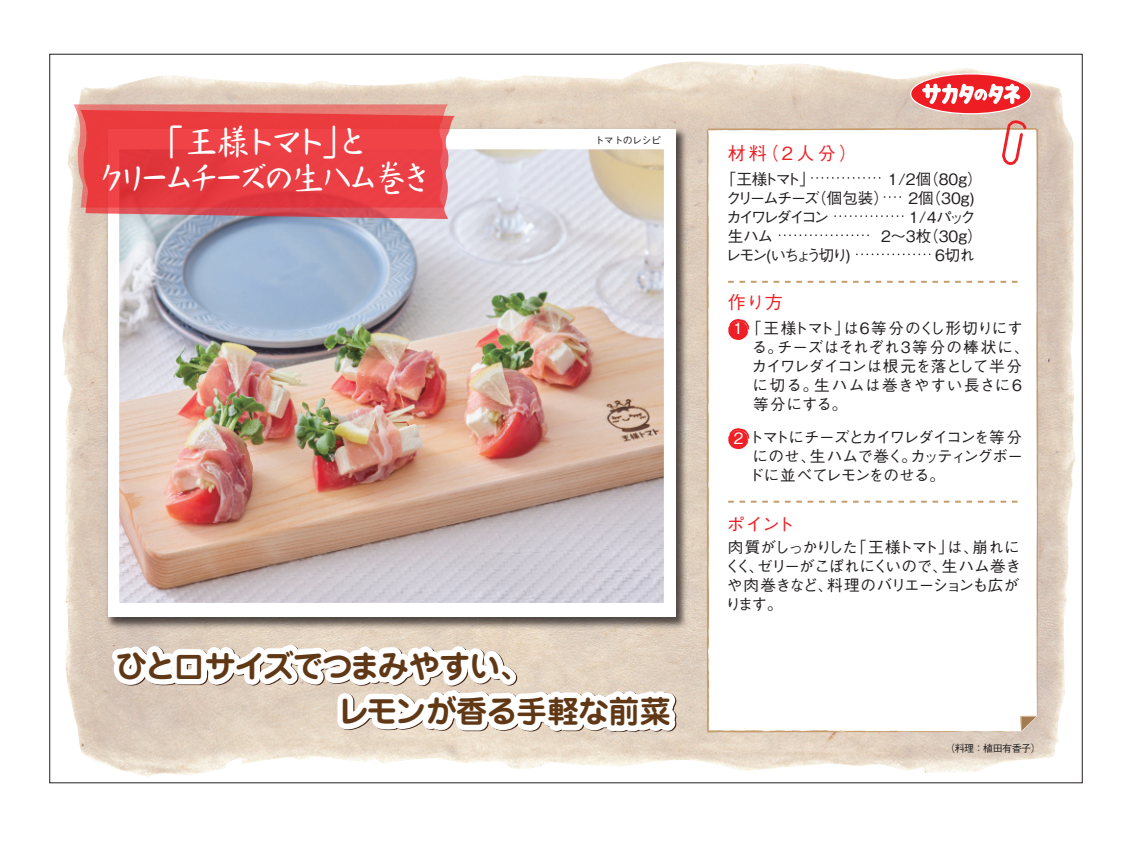
<style>
.page{position:relative;width:1146px;height:842px;background:#fff}
.page>*{position:absolute;margin:0;border:0;box-sizing:border-box;transform-origin:0 0}
.t1{font:36.8px/36px "Nachin Std";letter-spacing:-.19em;color:#fff;text-align:center;scale:.92 1}
.t2{font:700 31.2px/45.4px "Jun 501 Pro";letter-spacing:-.04em;color:#41210f}
.t3{font:500 18px "Gothic BBB Pro";letter-spacing:.03em;color:#ee2026}
.t4{font:500 15.6px/19px "Gothic BBB Pro";letter-spacing:-.035em;color:#231f20;text-align:justify}
.t5{font:500 15.6px/19px "Gothic BBB Pro";letter-spacing:.01em;color:#231f20}
.t6{font:500 15.6px/19px "Gothic BBB Pro";letter-spacing:-.115em;color:#231f20}
.t7{font:500 15.6px "Gothic BBB Pro";letter-spacing:-.165em;color:#231f20}
.t8{font:500 15.6px "Gothic BBB Pro";letter-spacing:-.205em;color:#231f20}
.t9{font:500 10px "Gothic BBB Pro";letter-spacing:-.05em;color:#231f20}
.s1{color:#fff}
</style>
<div class="page">
<img style="left:62px;top:73px;width:1003px;height:704px">
<svg style="left:705px;top:128px;width:335px;height:606px"></svg>
<svg style="left:1019px;top:716px;width:18px;height:16px"></svg>
<svg style="left:73px;top:104px;width:375px;height:104px;background:#e95857"></svg>
<svg style="left:728px;top:501px;width:293px;height:2px"></svg>
<svg style="left:728px;top:281px;width:293px;height:2px"></svg>
<svg style="left:910px;top:73px;width:121px;height:115px"></svg>
<img style="left:106px;top:134px;width:595px;height:607px">
<svg style="left:728px;top:319px;width:21px;height:21px"></svg>
<svg style="left:728px;top:428px;width:21px;height:21px"></svg>
<svg style="left:811px;top:177px;width:70px;height:2px"></svg>
<svg style="left:884px;top:196px;width:17px;height:2px"></svg>
<svg style="left:834px;top:215px;width:68px;height:2px"></svg>
<svg style="left:856px;top:254px;width:73px;height:1px"></svg>
<svg style="left:779px;top:234px;width:93px;height:2px"></svg>
<h1 class="t1" style="left:96px;top:123px;width:367px">「王様トマト」と<br>クリームチーズの生ハム巻き</h1>
<p class="t9" style="left:594px;top:132px;width:68px">トマトのレシピ</p>
<h2 class="t2" style="left:338px;top:641px;width:335px;text-indent:-221px">ひと口サイズでつまみやすい、<br>レモンが香る手軽な前菜</h2>
<p class="t3" style="left:727px;top:139px;width:131px">材料（２人分）</p>
<p class="t6" style="left:725px;top:168px;width:258px;text-indent:162px">1/2個（80g）クリームチーズ（個包装）</p>
<p class="t4" style="left:720px;top:168px;width:96px">「王様トマト」</p>
<p class="t4" style="left:908px;top:187px;width:68px">2個（30g)</p>
<p class="t8" style="left:726px;top:205px;width:105px">カイワレダイコン</p>
<p class="t4" style="left:908px;top:206px;width:68px">1/4パック</p>
<p class="t4" style="left:727px;top:225px;width:47px">生ハム</p>
<p class="t4" style="left:880px;top:225px;width:103px">2～3枚（30g）</p>
<p class="t7" style="left:725px;top:243px;width:126px">レモン(いちょう切り)</p>
<p class="t4" style="left:935px;top:244px;width:42px">6切れ</p>
<p class="t3" style="left:727px;top:288px;width:57px">作り方</p>
<p class="t5" style="left:751px;top:317px;width:279px;text-indent:-21px"><span class="s1">１</span>「王様トマト」は6等分のくし形切りにする。チーズはそれぞれ3等分の棒状に、カイワレダイコンは根元を落として半分に切る。生ハムは巻きやすい長さに6等分にする。</p>
<p class="t4" style="left:748px;top:426px;width:276px;text-indent:-18px"><span class="s1">２</span>トマトにチーズとカイワレダイコンを等分にのせ、生ハムで巻く。カッティングボードに並べてレモンをのせる。</p>
<p class="t3" style="left:726px;top:509px;width:69px">ポイント</p>
<p class="t4" style="left:724px;top:535px;width:298px">肉質がしっかりした「王様トマト」は、崩れにくく、ゼリーがこぼれにくいので、生ハム巻きや肉巻きなど、料理のバリエーションも広がります。</p>
<p class="t9" style="left:945px;top:740px;width:97px">（料理：植田有香子）</p>
</div>
